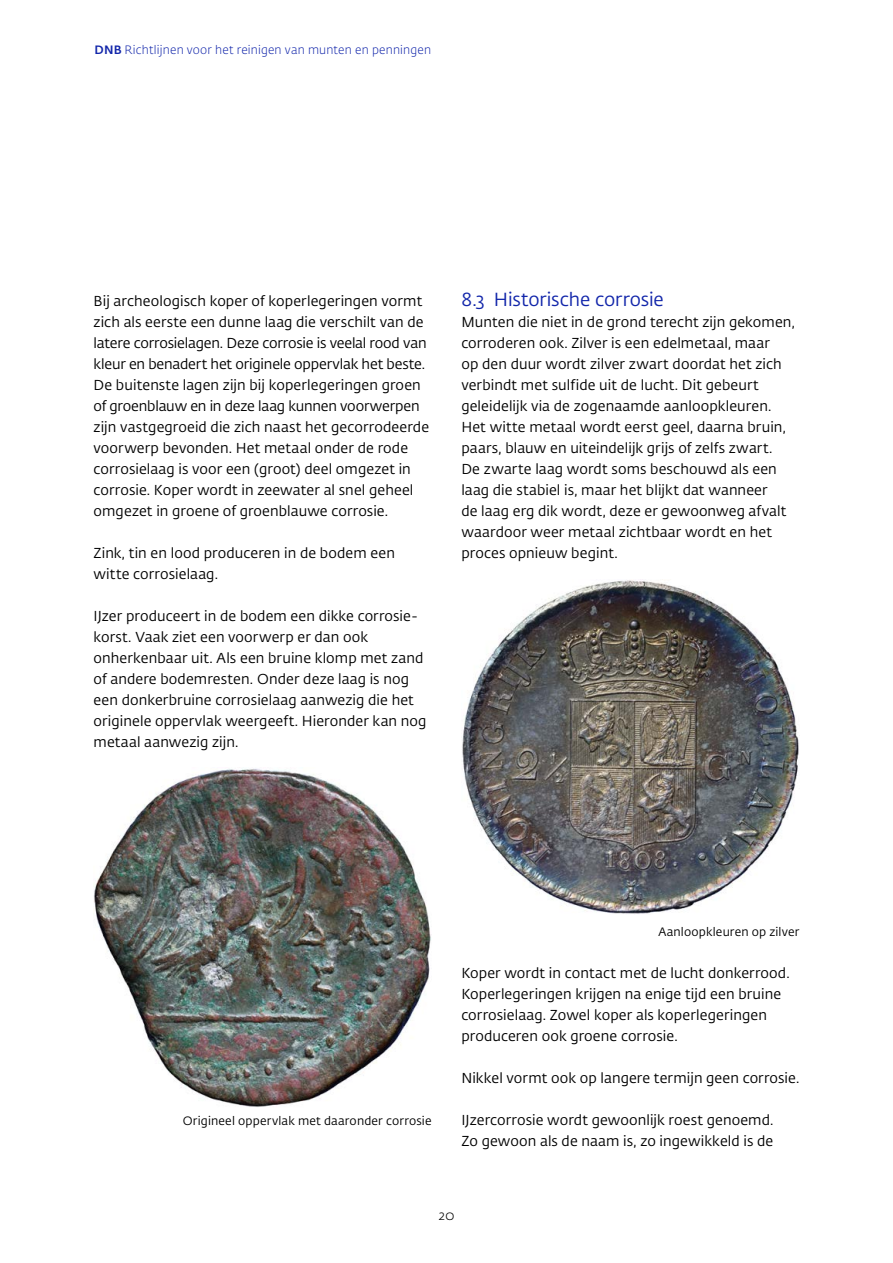
<style>
.page{position:relative;width:893px;height:1263px;background:#fff}
.page>*{position:absolute;margin:0;border:0;box-sizing:border-box;transform-origin:0 0}
.t1{font:18.75px "DNB Fedra";letter-spacing:-.01em;color:#1226aa}
.t2{font:14.25px/21px "DNB Fedra";letter-spacing:.005em;color:#000}
.t3{font:300 13.5px "DNB Fedra";color:#000}
.t4{font:12px "DNB Fedra";letter-spacing:.015em;color:#000}
.t5{font:300 12px "DNB Fedra";letter-spacing:.015em;color:#1226aa}
.s1{font-weight:500}
</style>
<div class="page">
<img style="left:94px;top:769px;width:338px;height:338px">
<img style="left:462px;top:579px;width:337px;height:335px">
<p class="t5" style="left:95px;top:43px;width:338px"><span class="s1">DNB</span> Richtlijnen voor het reinigen van munten en penningen</p>
<p class="t2" style="left:94px;top:291px;width:337px">Bij archeologisch koper of koperlegeringen vormt zich als eerste een dunne laag die verschilt van de latere corrosielagen. Deze corrosie is veelal rood van kleur en benadert het originele oppervlak het beste.<br>De buitenste lagen zijn bij koperlegeringen groen of groenblauw en in deze laag kunnen voorwerpen zijn vastgegroeid die zich naast het gecorrodeerde voorwerp bevonden. Het metaal onder de rode corrosielaag is voor een (groot) deel omgezet in corrosie. Koper wordt in zeewater al snel geheel omgezet in groene of groenblauwe corrosie.</p>
<p class="t2" style="left:94px;top:543px;width:303px">Zink, tin en lood produceren in de bodem een witte corrosielaag.</p>
<p class="t2" style="left:94px;top:606px;width:334px">IJzer produceert in de bodem een dikke corrosie&shy;korst. Vaak ziet een voorwerp er dan ook onherkenbaar uit. Als een bruine klomp met zand of andere bodemresten. Onder deze laag is nog een donkerbruine corrosielaag aanwezig die het originele oppervlak weergeeft. Hieronder kan nog metaal aanwezig zijn.</p>
<h1 class="t1" style="left:461px;top:288px;width:204px">8.3 Historische corrosie</h1>
<p class="t2" style="left:461px;top:312px;width:335px">Munten die niet in de grond terecht zijn gekomen, corroderen ook. Zilver is een edelmetaal, maar<br>op den duur wordt zilver zwart doordat het zich verbindt met sulfide uit de lucht. Dit gebeurt geleidelijk via de zogenaamde aanloopkleuren.<br>Het witte metaal wordt eerst geel, daarna bruin, paars, blauw en uiteindelijk grijs of zelfs zwart.<br>De zwarte laag wordt soms beschouwd als een laag die stabiel is, maar het blijkt dat wanneer<br>de laag erg dik wordt, deze er gewoonweg afvalt waardoor weer metaal zichtbaar wordt en het proces opnieuw begint.</p>
<p class="t4" style="left:183px;top:1114px;width:250px">Origineel oppervlak met daaronder corrosie</p>
<p class="t4" style="left:658px;top:925px;width:142px">Aanloopkleuren op zilver</p>
<p class="t2" style="left:461px;top:963px;width:330px">Koper wordt in contact met de lucht donkerrood.<br>Koperlegeringen krijgen na enige tijd een bruine corrosielaag. Zowel koper als koperlegeringen produceren ook groene corrosie.</p>
<p class="t2" style="left:461px;top:1068px;width:340px">Nikkel vormt ook op langere termijn geen corrosie.</p>
<p class="t2" style="left:461px;top:1110px;width:314px">IJzercorrosie wordt gewoonlijk roest genoemd.<br>Zo gewoon als de naam is, zo ingewikkeld is de</p>
<p class="t3" style="left:439px;top:1207px;width:17px">20</p>
</div>
